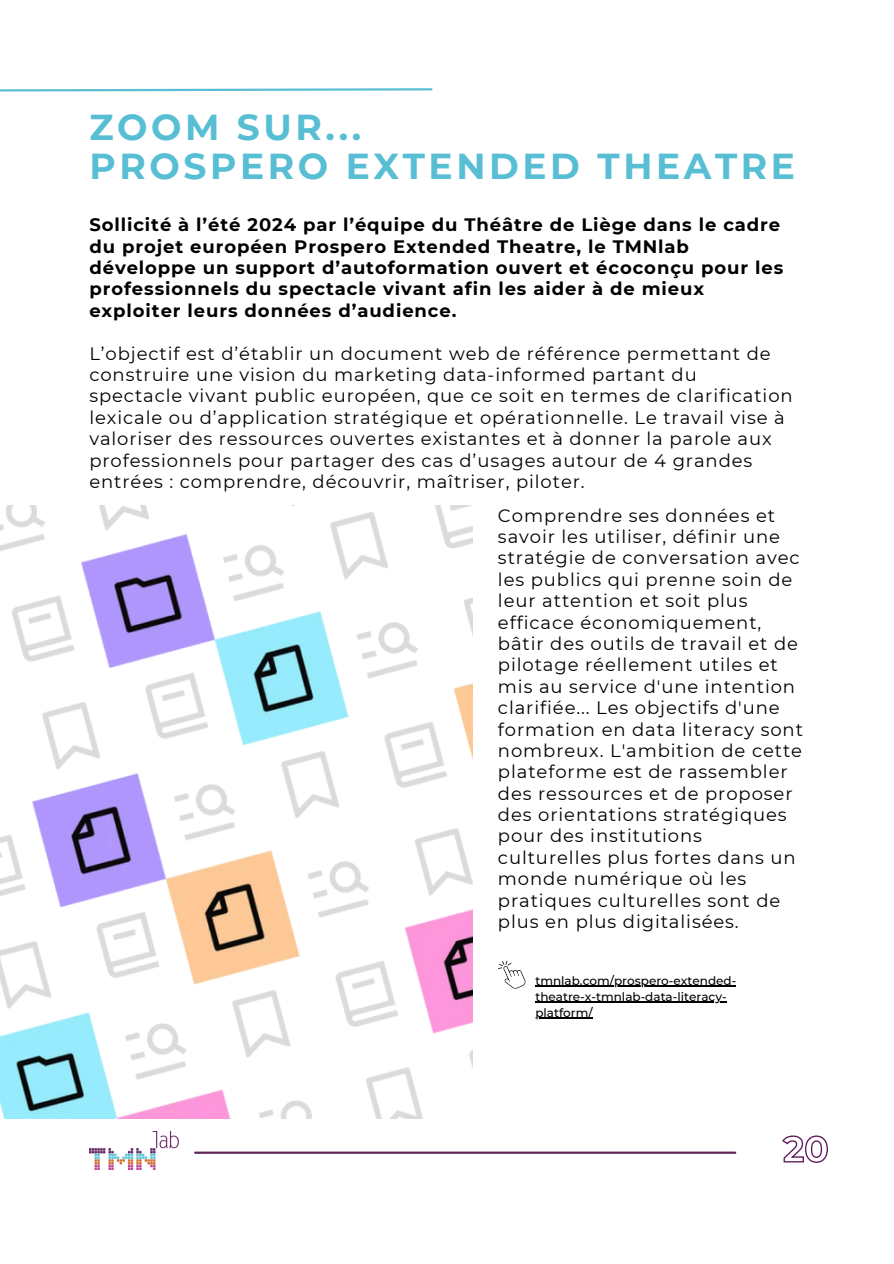
<style>
.page{position:relative;width:894px;height:1264px;background:#fff}
.page>*{position:absolute;margin:0;border:0;box-sizing:border-box;transform-origin:0 0}
.t1{font:700 36px/39.3px "Montserrat";letter-spacing:.1em;color:#58bed3}
.t2{font:18px/21.3px "Montserrat";letter-spacing:.05em;color:#000}
.t3{font:700 18px/21.3px "Montserrat";letter-spacing:.05em;color:#000}
.t4{font:500 12px "Montserrat";color:#000}
</style>
<div class="page">
<svg style="left:0;top:88px;width:433px;height:4px"></svg>
<hr style="left:195px;top:1151px;width:540px;height:2px;background:#5e2659">
<img style="left:89px;top:1131px;width:89px;height:38px">
<img style="left:0;top:506px;width:472px;height:612px">
<svg style="left:782px;top:1135px;width:46px;height:28px"></svg>
<svg style="left:498px;top:960px;width:28px;height:28px"></svg>
<hr style="left:535px;top:985px;width:201px;height:1px;background:#000">
<hr style="left:535px;top:1001px;width:191px;height:1px;background:#000">
<hr style="left:535px;top:1017px;width:57px;height:1px;background:#000">
<p class="t1" style="left:89px;top:107px;width:707px">ZOOM SUR...<br>PROSPERO EXTENDED THEATRE</p>
<h1 class="t3" style="left:89px;top:214px;width:695px">Sollicité à l’été 2024 par l’équipe du Théâtre de Liège dans le cadre du projet européen Prospero Extended Theatre, le TMNlab développe un support d’autoformation ouvert et écoconçu pour les professionnels du spectacle vivant afin les aider à de mieux exploiter leurs données d’audience.</h1>
<h3 class="t2" style="left:89px;top:342px;width:704px">L’objectif est d’établir un document web de référence permettant de construire une vision du marketing data-informed partant du spectacle vivant public européen, que ce soit en termes de clarification lexicale ou d’application stratégique et opérationnelle. Le travail vise à valoriser des ressources ouvertes existantes et à donner la parole aux professionnels pour partager des cas d’usages autour de 4 grandes entrées : comprendre, découvrir, maîtriser, piloter.</h3>
<h4 class="t2" style="left:498px;top:504px;width:306px">Comprendre ses données et savoir les utiliser, définir une stratégie de conversation avec les publics qui prenne soin de leur attention et soit plus efficace économiquement, bâtir des outils de travail et de pilotage réellement utiles et mis au service d'une intention clarifiée... Les objectifs d'une formation en data literacy sont nombreux. L'ambition de cette plateforme est de rassembler des ressources et de proposer des orientations stratégiques pour des institutions culturelles plus fortes dans un monde numérique où les pratiques culturelles sont de plus en plus digitalisées.</h4>
<p class="t4" style="left:535px;top:972px;width:202px">tmnlab.com/prospero-extended-</p>
<h4 class="t4" style="left:535px;top:988px;width:193px">theatre-x-tmnlab-data-literacy-</h4>
<p class="t4" style="left:535px;top:1004px;width:59px">platform/</p>
</div>
